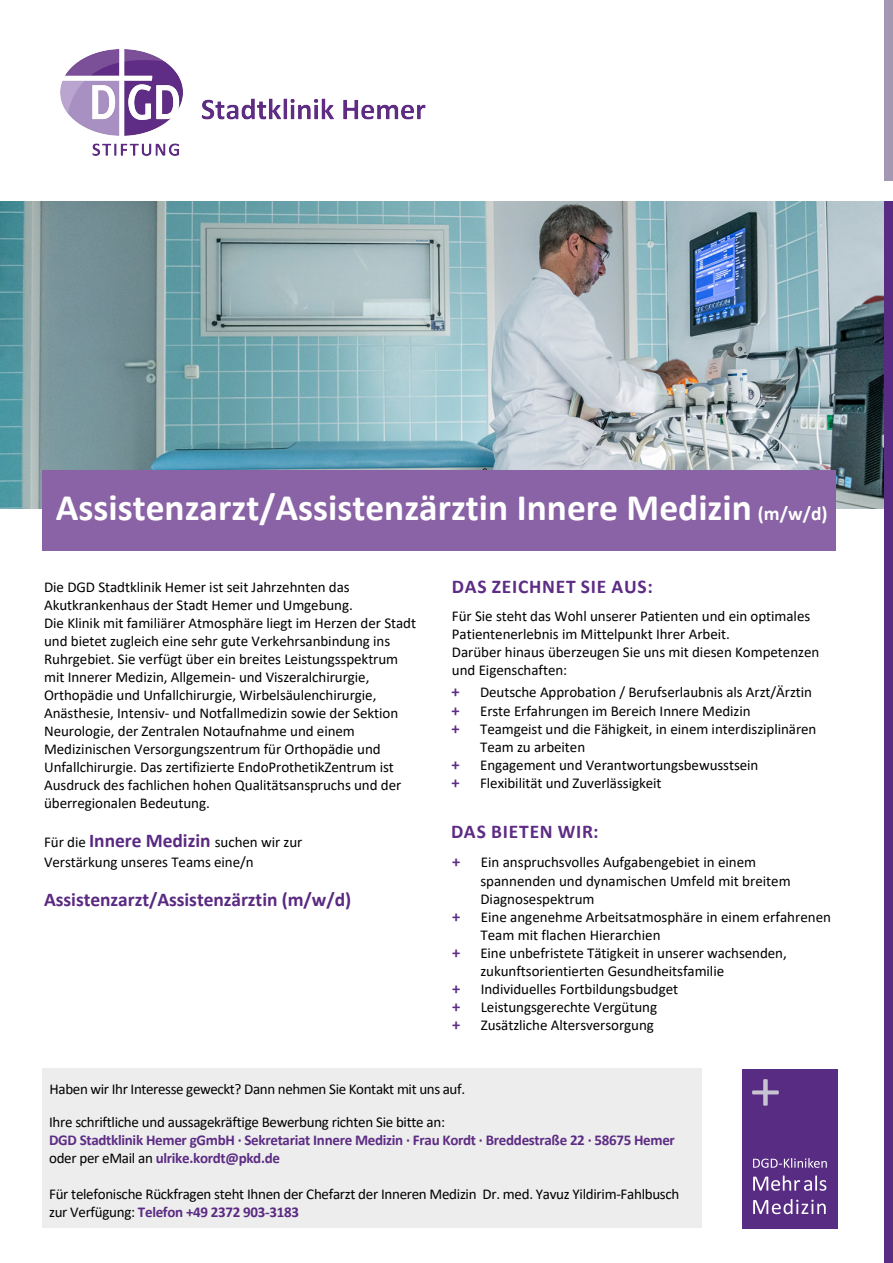
<style>
.page{position:relative;width:893px;height:1263px;background:#fff}
.page>*{position:absolute;margin:0;border:0;box-sizing:border-box;transform-origin:0 0}
.t1{font:700 37.5px "Calibri";color:#fff}
.t2{font:700 19.5px "Calibri";letter-spacing:-.005em;color:#5a2982}
.t3{font:700 19.5px "Calibri";letter-spacing:.04em;color:#5d2c84}
.t4{font:15px/18px "Calibri";letter-spacing:-.005em;color:#000}
.t5{font:700 15px/18px "Calibri";letter-spacing:-.02em;color:#5d2c84}
.t6{font:15px "Calibri";letter-spacing:-.025em;color:#000}
.s1{font-size:19.5px}
.s2{font-weight:700;font-size:19.5px;color:#5a2982}
.s3{font-weight:700;font-size:16.5px;color:#5d2c84}
.s4{font-weight:400;color:#000}
.s5{font-weight:700;color:#5a2982}
</style>
<div class="page">
<img style="left:0;top:202px;width:884px;height:306px">
<div style="left:884px;top:202px;width:9px;height:1061px;background:#572c82"></div>
<div style="left:884px;top:0;width:9px;height:181px;background:#a298b4"></div>
<div style="left:43px;top:470px;width:793px;height:81px;background:#8963a5"></div>
<div style="left:42px;top:1068px;width:660px;height:159px;background:#ededed"></div>
<div style="left:742px;top:1069px;width:96px;height:160px;background:#572c82"></div>
<svg style="left:752px;top:1079px;width:27px;height:27px"></svg>
<svg style="left:753px;top:1199px;width:73px;height:15px"></svg>
<svg style="left:753px;top:1175px;width:73px;height:16px"></svg>
<svg style="left:753px;top:1158px;width:74px;height:10px"></svg>
<img style="left:60px;top:49px;width:365px;height:107px">
<h1 class="t1" style="left:56px;top:481px;width:773px">Assistenzarzt/Assistenzärztin Innere Medizin <span class="s1">(m/w/d)</span></h1>
<p class="t4" style="left:44px;top:577px;width:373px">Die DGD Stadtklinik Hemer ist seit Jahrzehnten das Akutkrankenhaus der Stadt Hemer und Umgebung.<br>Die Klinik mit familiärer Atmosphäre liegt im Herzen der Stadt und bietet zugleich eine sehr gute Verkehrsanbindung ins Ruhrgebiet. Sie verfügt über ein breites Leistungsspektrum mit Innerer Medizin, Allgemein- und Viszeralchirurgie, Orthopädie und Unfallchirurgie, Wirbelsäulenchirurgie, Anästhesie, Intensiv- und Notfallmedizin sowie der Sektion Neurologie, der Zentralen Notaufnahme und einem Medizinischen Versorgungszentrum für Orthopädie und Unfallchirurgie. Das zertifizierte EndoProthetikZentrum ist Ausdruck des fachlichen hohen Qualitätsanspruchs und der überregionalen Bedeutung.</p>
<p class="t4" style="left:44px;top:831px;width:260px;line-height:20.1px">Für die <span class="s2">Innere Medizin</span> suchen wir zur<br>Verstärkung unseres Teams eine/n</p>
<h2 class="t2" style="left:44px;top:886px;width:309px">Assistenzarzt/Assistenzärztin (m/w/d)</h2>
<h2 class="t3" style="left:452px;top:574px;width:203px">DAS ZEICHNET SIE AUS:</h2>
<p class="t4" style="left:452px;top:606px;width:369px">Für Sie steht das Wohl unserer Patienten und ein optimales Patientenerlebnis im Mittelpunkt Ihrer Arbeit.<br>Darüber hinaus überzeugen Sie uns mit diesen Kompetenzen und Eigenschaften:</p>
<p class="t4" style="left:452px;top:683px;width:362px"><span class="s3">+</span> Deutsche Approbation / Berufserlaubnis als Arzt/Ärztin</p>
<p class="t4" style="left:452px;top:702px;width:301px"><span class="s3">+</span> Erste Erfahrungen im Bereich Innere Medizin</p>
<p class="t4" style="left:452px;top:720px;width:366px"><span class="s3">+</span> Teamgeist und die Fähigkeit, in einem interdisziplinären</p>
<p class="t4" style="left:480px;top:738px;width:107px">Team zu arbeiten</p>
<p class="t4" style="left:452px;top:756px;width:308px"><span class="s3">+</span> Engagement und Verantwortungsbewusstsein</p>
<p class="t4" style="left:452px;top:774px;width:211px"><span class="s3">+</span> Flexibilität und Zuverlässigkeit</p>
<h2 class="t3" style="left:451px;top:819px;width:149px">DAS BIETEN WIR:</h2>
<p class="t4" style="left:452px;top:852px;width:306px"><span class="s3">+</span> Ein anspruchsvolles Aufgabengebiet in einem</p>
<p class="t4" style="left:480px;top:871px;width:312px">spannenden und dynamischen Umfeld mit breitem</p>
<p class="t4" style="left:480px;top:889px;width:116px">Diagnosespektrum</p>
<p class="t4" style="left:452px;top:907px;width:380px"><span class="s3">+</span> Eine angenehme Arbeitsatmosphäre in einem erfahrenen</p>
<p class="t4" style="left:480px;top:925px;width:182px">Team mit flachen Hierarchien</p>
<p class="t4" style="left:452px;top:943px;width:336px"><span class="s3">+</span> Eine unbefristete Tätigkeit in unserer wachsenden,</p>
<p class="t4" style="left:480px;top:961px;width:245px">zukunftsorientierten Gesundheitsfamilie</p>
<p class="t4" style="left:452px;top:979px;width:227px"><span class="s3">+</span> Individuelles Fortbildungsbudget</p>
<p class="t4" style="left:452px;top:997px;width:206px"><span class="s3">+</span> Leistungsgerechte Vergütung</p>
<p class="t4" style="left:452px;top:1015px;width:203px"><span class="s3">+</span> Zusätzliche Altersversorgung</p>
<p class="t6" style="left:50px;top:1079px;width:417px">Haben wir Ihr Interesse geweckt? Dann nehmen Sie Kontakt mit uns auf.</p>
<p class="t4" style="left:49px;top:1112px;width:397px">Ihre schriftliche und aussagekräftige Bewerbung richten Sie bitte an:</p>
<p class="t5" style="left:49px;top:1130px;width:627px">DGD Stadtklinik Hemer gGmbH · Sekretariat Innere Medizin · Frau Kordt · Breddestraße 22 · 58675 Hemer <span class="s4">oder per eMail an</span> ulrike.kordt@pkd.de</p>
<p class="t4" style="left:49px;top:1184px;width:632px">Für telefonische Rückfragen steht Ihnen der Chefarzt der Inneren Medizin Dr. med. Yavuz Yildirim-Fahlbusch zur Verfügung: <span class="s5">Telefon +49 2372 903-3183</span></p>
</div>
